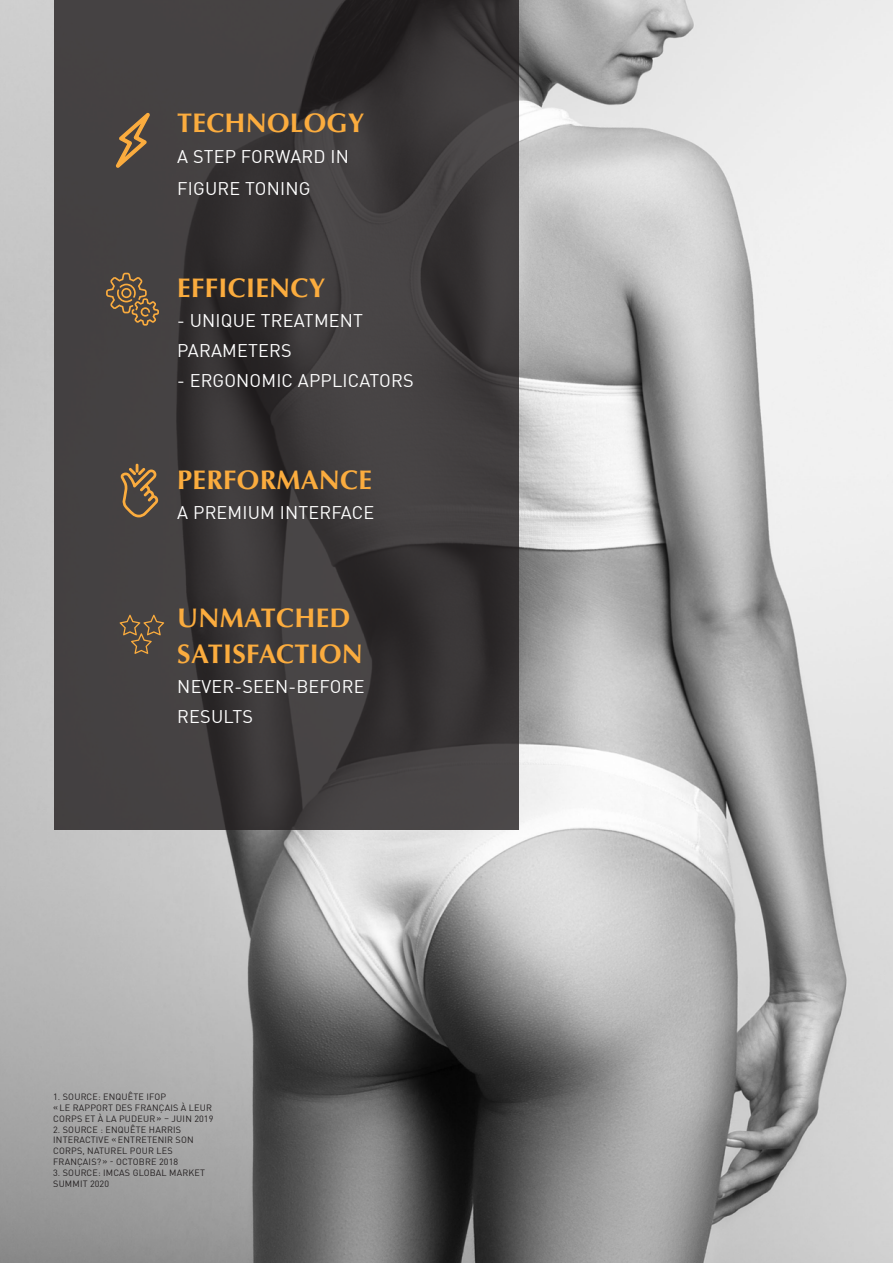
<style>
.page{position:relative;width:893px;height:1263px;background:#fff}
.page>*{position:absolute;margin:0;border:0;box-sizing:border-box;transform-origin:0 0}
.t1{font:700 27px/36px "Optima LT Std";letter-spacing:.01em;color:#fbac3e}
.t2{font:18px/30px "DIN Pro";letter-spacing:.01em;color:#fff}
.t3{font:9px/10.8px "DIN Pro";letter-spacing:.02em;color:#231f20}
</style>
<div class="page">
<img style="left:0;top:0;width:893px;height:1263px">
<svg style="left:54px;top:0;width:464px;height:829px;background:#3d3a3b"></svg>
<svg style="left:120px;top:615px;width:44px;height:39px;background:#615241"></svg>
<svg style="left:114px;top:111px;width:37px;height:59px;background:#715b40"></svg>
<svg style="left:106px;top:273px;width:53px;height:53px;background:#685640"></svg>
<svg style="left:120px;top:448px;width:40px;height:70px;background:#685641"></svg>
<p class="t1" style="left:177px;top:105px;width:188px">TECHNOLOGY</p>
<p class="t2" style="left:177px;top:140px;width:173px">A STEP FORWARD IN</p>
<p class="t2" style="left:177px;top:172px;width:135px">FIGURE TONING</p>
<p class="t1" style="left:177px;top:270px;width:149px">EFFICIENCY</p>
<p class="t2" style="left:177px;top:304px;width:187px">- UNIQUE TREATMENT<br>PARAMETERS</p>
<p class="t2" style="left:177px;top:364px;width:238px">- ERGONOMIC APPLICATORS</p>
<p class="t1" style="left:177px;top:462px;width:196px">PERFORMANCE</p>
<p class="t2" style="left:177px;top:496px;width:199px">A PREMIUM INTERFACE</p>
<p class="t1" style="left:177px;top:600px;width:187px">UNMATCHED<br>SATISFACTION</p>
<p class="t2" style="left:177px;top:670px;width:189px">NEVER-SEEN-BEFORE</p>
<p class="t2" style="left:177px;top:700px;width:77px">RESULTS</p>
<p class="t3" style="left:53px;top:1091px;width:162px">1. SOURCE: ENQUÊTE IFOP<br>« LE RAPPORT DES FRANÇAIS À LEUR<br>CORPS ET À LA PUDEUR» – JUIN 2019</p>
<p class="t3" style="left:53px;top:1123px;width:142px">2. SOURCE : ENQUÊTE HARRIS<br>INTERACTIVE «ENTRETENIR SON</p>
<p class="t3" style="left:53px;top:1145px;width:126px">CORPS, NATUREL POUR LES<br>FRANÇAIS? » - OCTOBRE 2018</p>
<p class="t3" style="left:53px;top:1166px;width:153px">3. SOURCE: IMCAS GLOBAL MARKET<br>SUMMIT 2020</p>
</div>
